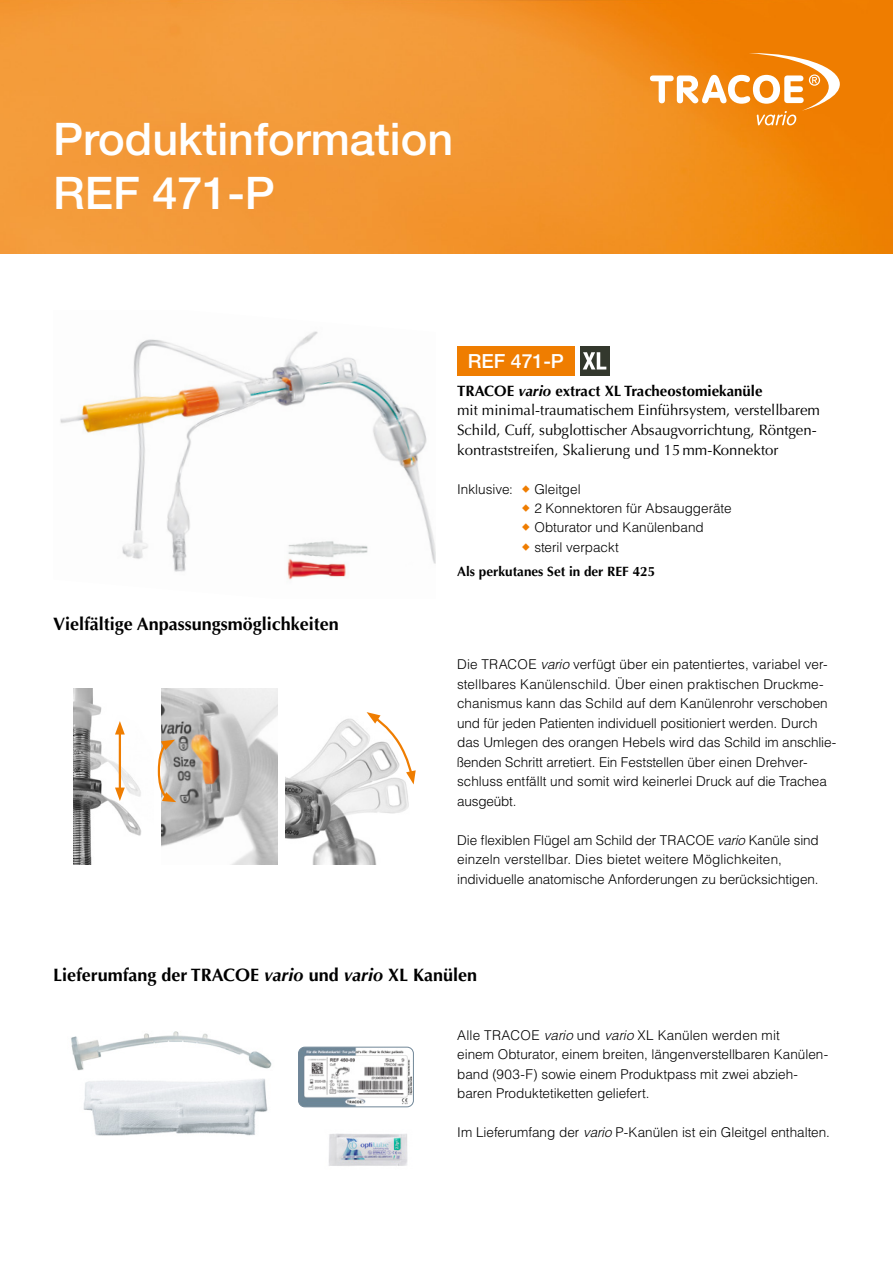
<style>
.page{position:relative;width:893px;height:1263px;background:#fff}
.page>*{position:absolute;margin:0;border:0;box-sizing:border-box;transform-origin:0 0}
.t1{font:500 45px/54px "Helvetica Neue LT Pro";color:#fff}
.t2{font:500 19.5px "Helvetica Neue LT Pro";color:#fff}
.t3{font:700 18px "Optima LT Std";color:#000}
.t4{font:15px/19.5px "Optima LT Std";letter-spacing:-.005em;color:#000}
.t5{font:300 13.5px/19.5px "Helvetica LT Std";color:#000}
.t6{font:700 13.5px "Optima LT Std";color:#000}
.s1{font-weight:700}
.s2{font-weight:700;font-style:italic}
.s3{font-style:italic}
</style>
<div class="page">
<div style="left:457px;top:346px;width:118px;height:30px;background:#ef7d00"></div>
<div style="left:580px;top:346px;width:29px;height:30px;background:#33382d"></div>
<svg style="left:583px;top:352px;width:23px;height:17px"></svg>
<img style="left:60px;top:331px;width:376px;height:241px">
<img style="left:0;top:0;width:893px;height:253px">
<svg style="left:650px;top:53px;width:190px;height:72px"></svg>
<img style="left:73px;top:688px;width:68px;height:176px">
<hr style="left:119px;top:730px;width:2px;height:62px;background:#ef7d00">
<svg style="left:115px;top:721px;width:10px;height:13px"></svg>
<svg style="left:115px;top:787px;width:10px;height:14px"></svg>
<img style="left:162px;top:688px;width:115px;height:176px">
<svg style="left:157px;top:740px;width:19px;height:62px"></svg>
<img style="left:285px;top:712px;width:124px;height:152px">
<svg style="left:367px;top:712px;width:49px;height:72px"></svg>
<img style="left:83px;top:1079px;width:185px;height:57px">
<img style="left:298px;top:1047px;width:114px;height:60px">
<div style="left:298px;top:1047px;width:116px;height:60px;border:1px solid #718798;border-radius:6px"></div>
<img style="left:71px;top:1031px;width:201px;height:40px">
<img style="left:328px;top:1133px;width:80px;height:33px">
<img style="left:284px;top:532px;width:87px;height:48px">
<h1 class="t1" style="left:53px;top:112px;width:402px">Produktinformation<br>REF 471-P</h1>
<h2 class="t2" style="left:468px;top:349px;width:98px">REF 471-P</h2>
<h3 class="t3" style="left:53px;top:613px;width:287px">Vielfältige Anpassungsmöglichkeiten</h3>
<p class="t4" style="left:457px;top:381px;width:364px"><span class="s1">TRACOE</span> <span class="s2">vario</span> <span class="s1">extract XL Tracheostomiekanüle<br></span>mit minimal-traumatischem Einführsystem, verstellbarem Schild, Cuff, subglottischer Absaugvorrichtung, Röntgen&shy;kontraststreifen, Skalierung und 15mm-Konnektor</p>
<p class="t5" style="left:457px;top:479px;width:57px">Inklusive:</p>
<p class="t5" style="left:534px;top:479px;width:199px">Gleitgel<br>2 Konnektoren für Absauggeräte<br>Obturator und Kanülenband steril verpackt</p>
<p class="t6" style="left:457px;top:563px;width:200px">Als perkutanes Set in der REF 425</p>
<p class="t5" style="left:457px;top:654px;width:381px">Die TRACOE <span class="s3">vario</span> verfügt über ein patentiertes, variabel ver&shy;stellbares Kanülenschild. Über einen praktischen Druckme&shy;chanismus kann das Schild auf dem Kanülenrohr verschoben und für jeden Patienten individuell positioniert werden. Durch das Umlegen des orangen Hebels wird das Schild im anschlie&shy;ßenden Schritt arretiert. Ein Feststellen über einen Drehver&shy;schluss entfällt und somit wird keinerlei Druck auf die Trachea ausgeübt.</p>
<p class="t5" style="left:457px;top:830px;width:363px">Die flexiblen Flügel am Schild der TRACOE <span class="s3">vario</span> Kanüle sind einzeln verstellbar. Dies bietet weitere Möglichkeiten, individuelle anatomische Anforderungen zu berücksichtigen.</p>
<h3 class="t3" style="left:53px;top:964px;width:425px">Lieferumfang der TRACOE <span class="s3">vario</span> und <span class="s3">vario</span> XL Kanülen</h3>
<p class="t5" style="left:457px;top:1025px;width:372px">Alle TRACOE <span class="s3">vario</span> und <span class="s3">vario</span> XL Kanülen werden mit<br>einem Obturator, einem breiten, längenverstellbaren Kanülen&shy;band (903-F) sowie einem Produktpass mit zwei abzieh&shy;baren Produktetiketten geliefert.</p>
<p class="t5" style="left:457px;top:1122px;width:374px">Im Lieferumfang der <span class="s3">vario</span> P-Kanülen ist ein Gleitgel enthalten.</p>
</div>
